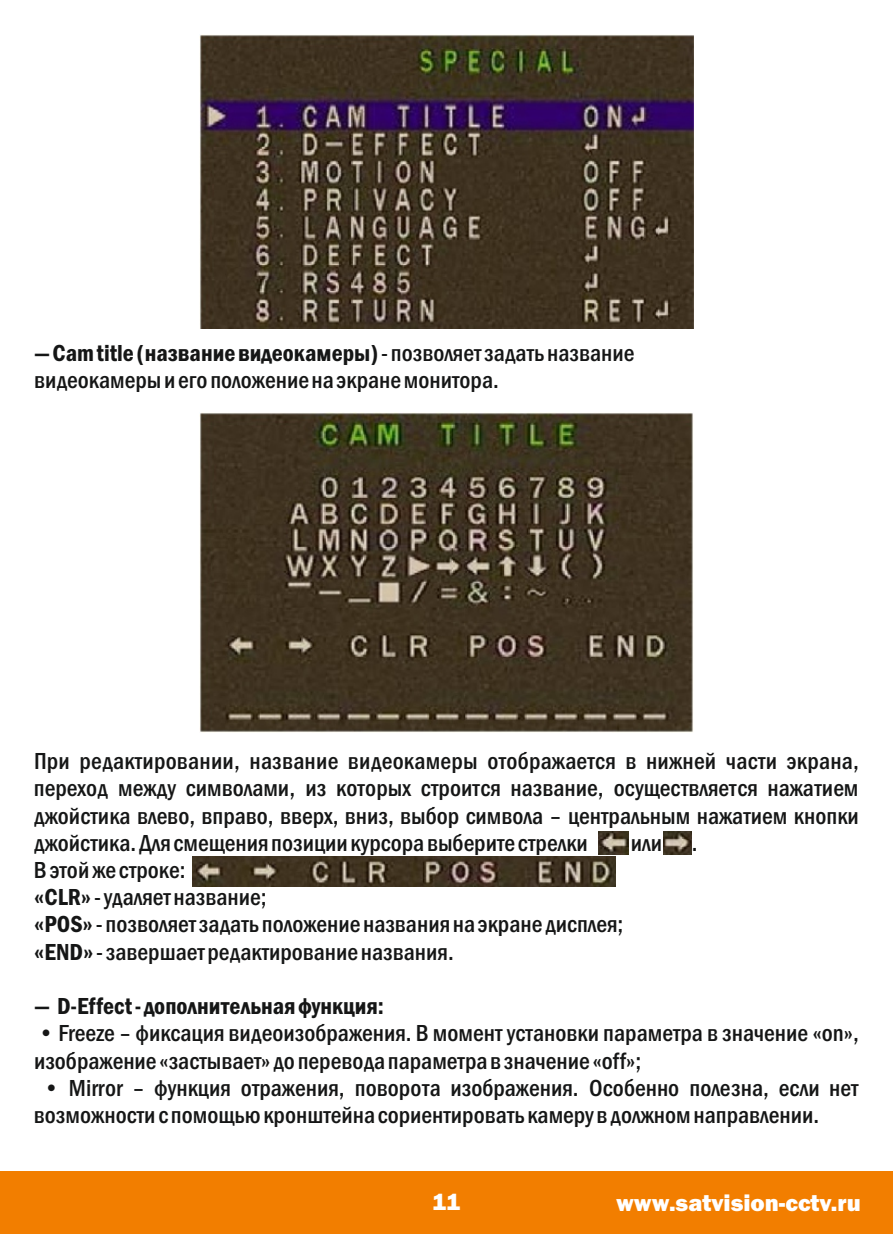
<style>
.page{position:relative;width:893px;height:1234px;background:#fff}
.page>*{position:absolute;margin:0;border:0;box-sizing:border-box;transform-origin:0 0}
.t1{font:500 condensed 24px/27.3px "Franklin Gothic";color:#151616}
.t2{font:600 condensed 24px "Franklin Gothic";color:#151616}
.t3{font:800 24px "Franklin Gothic";color:#fff}
.s1{font-weight:500}
.s2{font-weight:600}
</style>
<div class="page">
<div style="left:0;top:1170px;width:893px;height:63px;background:#f27e00"></div>
<img style="left:200px;top:34px;width:493px;height:295px">
<img style="left:200px;top:412px;width:493px;height:320px">
<img style="left:664px;top:831px;width:28px;height:23px">
<img style="left:599px;top:831px;width:29px;height:23px">
<img style="left:193px;top:856px;width:423px;height:30px">
<p class="t2" style="left:34px;top:344px;width:602px">— Cam title (название видеокамеры)<span class="s1">- позволяет задать название</span></p>
<p class="t1" style="left:34px;top:368px;width:466px">видеокамеры и его положение на экране монитора.</p>
<p class="t1" style="left:34px;top:749px;width:826px;text-align:justify">При редактировании, название видеокамеры отображается в нижней части экрана, переход между символами, из которых строится название, осуществляется нажатием джойстика влево, вправо, вверх, вниз, выбор символа – центральным нажатием кнопки джойстика. Для смещения позиции курсора выберите стрелки</p>
<p class="t1" style="left:631px;top:830px;width:68px">или .</p>
<p class="t1" style="left:34px;top:858px;width:153px">В этой же строке:</p>
<p class="t1" style="left:34px;top:885px;width:234px"><span class="s2">«CLR»</span> - удаляет название;</p>
<p class="t1" style="left:34px;top:912px;width:591px"><span class="s2">«POS»</span> - позволяет задать положение названия на экране дисплея;</p>
<p class="t1" style="left:34px;top:939px;width:421px"><span class="s2">«END»</span> - завершает редактирование названия.</p>
<p class="t2" style="left:34px;top:997px;width:351px">— D-Effect - дополнительная функция:</p>
<p class="t1" style="left:34px;top:1021px;width:826px">• Freeze – фиксация видеоизображения. В момент установки параметра в значение «on», изображение «застывает» до перевода параметра в значение «off»;</p>
<p class="t1" style="left:34px;top:1075px;width:826px;text-indent:9px">• Mirror – функция отражения, поворота изображения. Особенно полезна, если нет возможности с помощью кронштейна сориентировать камеру в должном направлении.</p>
<p class="t3" style="left:432px;top:1193px;width:29px">11</p>
<p class="t3" style="left:616px;top:1193px;width:246px">www.satvision-cctv.ru</p>
</div>
